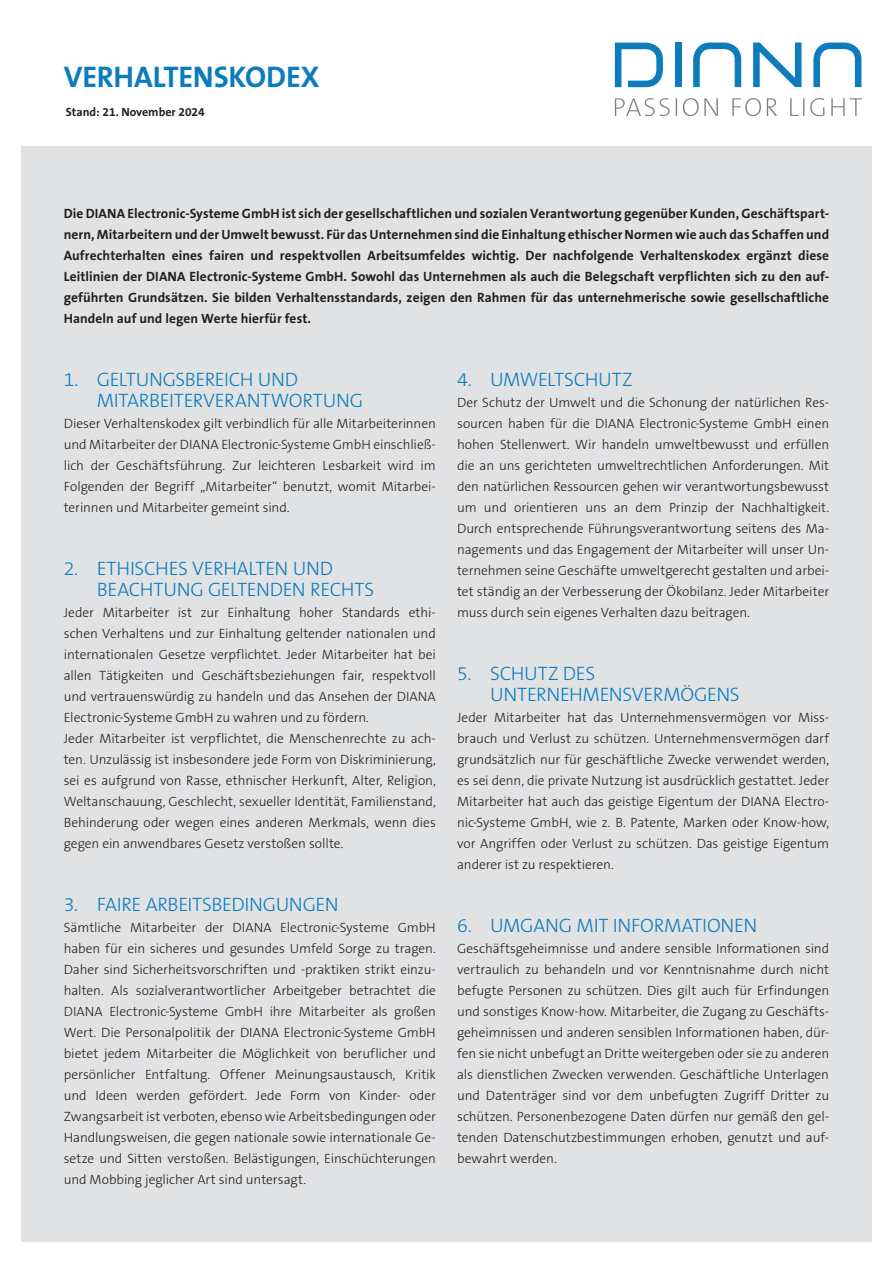
<style>
.page{position:relative;width:893px;height:1263px;background:#fff}
.page>*{position:absolute;margin:0;border:0;box-sizing:border-box;transform-origin:0 0}
.t1{font:700 30px "The Sans B7";letter-spacing:-.005em;color:#0c7cbd}
.t2{font:300 19.5px/21px "The Sans B3";letter-spacing:-.02em;color:#0c7cbd}
.t3{font:300 13.5px/21px "The Sans B3";letter-spacing:-.005em;color:#231f20;text-align:justify}
.t4{font:700 13.5px/21px "The Sans B7";letter-spacing:.005em;color:#231f20;text-align:justify}
.t5{font:700 12px "The Sans B7";color:#231f20}
</style>
<div class="page">
<div style="left:21px;top:147px;width:851px;height:1095px;background:#e1e2e4"></div>
<svg style="left:615px;top:98px;width:247px;height:18px"></svg>
<svg style="left:615px;top:43px;width:48px;height:44px"></svg>
<div style="left:675px;top:43px;width:6px;height:44px;background:#0c7cbd"></div>
<svg style="left:693px;top:43px;width:48px;height:44px"></svg>
<svg style="left:813px;top:43px;width:48px;height:44px"></svg>
<svg style="left:753px;top:43px;width:48px;height:44px"></svg>
<h1 class="t1" style="left:64px;top:61px;width:257px">VERHALTENSKODEX</h1>
<p class="t5" style="left:66px;top:106px;width:140px">Stand: 21. November 2024</p>
<p class="t4" style="left:64px;top:203px;width:767px">Die DIANA Electronic-Systeme GmbH ist sich der gesellschaftlichen und sozialen Verantwortung gegenüber Kunden, Geschäftspart&shy;nern, Mitarbeitern und der Umwelt bewusst. Für das Unternehmen sind die Einhaltung ethischer Normen wie auch das Schaffen und Aufrechterhalten eines fairen und respektvollen Arbeitsumfeldes wichtig. Der nachfolgende Verhaltenskodex ergänzt diese Leitlinien der DIANA Electronic-Systeme GmbH. Sowohl das Unternehmen als auch die Belegschaft verpflichten sich zu den auf&shy;geführten Grundsätzen. Sie bilden Verhaltensstandards, zeigen den Rahmen für das unternehmerische sowie gesellschaftliche Handeln auf und legen Werte hierfür fest.</p>
<h2 class="t2" style="left:97px;top:370px;width:268px;text-indent:-33px">1. GELTUNGSBEREICH UND<br>MITARBEITERVERANTWORTUNG</h2>
<p class="t3" style="left:64px;top:413px;width:374px">Dieser Verhaltenskodex gilt verbindlich für alle Mitarbeiterinnen und Mitarbeiter der DIANA Electronic-Systeme GmbH einschließ&shy;lich der Geschäftsführung. Zur leichteren Lesbarkeit wird im Folgenden der Begriff „Mitarbeiter“ benutzt, womit Mitarbei&shy;terinnen und Mitarbeiter gemeint sind.</p>
<h2 class="t2" style="left:97px;top:559px;width:279px;text-indent:-33px">2. ETHISCHES VERHALTEN UND<br>BEACHTUNG GELTENDEN RECHTS</h2>
<p class="t3" style="left:64px;top:602px;width:374px;text-align:left">Jeder Mitarbeiter ist zur Einhaltung hoher Standards ethi&shy;schen Verhaltens und zur Einhaltung geltender nationalen und internationalen Gesetze verpflichtet. Jeder Mitarbeiter hat bei allen Tätigkeiten und Geschäftsbeziehungen fair, respektvoll und vertrauenswürdig zu handeln und das Ansehen der DIANA Electronic-Systeme GmbH zu wahren und zu fördern.<br>Jeder Mitarbeiter ist verpflichtet, die Menschenrechte zu ach&shy;ten. Unzulässig ist insbesondere jede Form von Diskriminierung, sei es aufgrund von Rasse, ethnischer Herkunft, Alter, Religion, Weltanschauung, Geschlecht, sexueller Identität, Familienstand, Behinderung oder wegen eines anderen Merkmals, wenn dies gegen ein anwendbares Gesetz verstoßen sollte.</p>
<h2 class="t2" style="left:64px;top:895px;width:276px">3. FAIRE ARBEITSBEDINGUNGEN</h2>
<p class="t3" style="left:64px;top:917px;width:374px">Sämtliche Mitarbeiter der DIANA Electronic-Systeme GmbH haben für ein sicheres und gesundes Umfeld Sorge zu tragen.<br>Daher sind Sicherheitsvorschriften und -praktiken strikt einzu&shy;halten. Als sozialverantwortlicher Arbeitgeber betrachtet die DIANA Electronic-Systeme GmbH ihre Mitarbeiter als großen Wert. Die Personalpolitik der DIANA Electronic-Systeme GmbH bietet jedem Mitarbeiter die Möglichkeit von beruflicher und persönlicher Entfaltung. Offener Meinungsaustausch, Kritik und Ideen werden gefördert. Jede Form von Kinder- oder Zwangsarbeit ist verboten, ebenso wie Arbeitsbedingungen oder Handlungsweisen, die gegen nationale sowie internationale Ge&shy;setze und Sitten verstoßen. Belästigungen, Einschüchterungen und Mobbing jeglicher Art sind untersagt.</p>
<h2 class="t2" style="left:457px;top:370px;width:177px">4. UMWELTSCHUTZ</h2>
<p class="t3" style="left:457px;top:392px;width:374px">Der Schutz der Umwelt und die Schonung der natürlichen Res&shy;sourcen haben für die DIANA Electronic-Systeme GmbH einen hohen Stellenwert. Wir handeln umweltbewusst und erfüllen die an uns gerichteten umweltrechtlichen Anforderungen. Mit den natürlichen Ressourcen gehen wir verantwortungsbewusst um und orientieren uns an dem Prinzip der Nachhaltigkeit.<br>Durch entsprechende Führungsverantwortung seitens des Ma&shy;nagements und das Engagement der Mitarbeiter will unser Un&shy;ternehmen seine Geschäfte umweltgerecht gestalten und arbei&shy;tet ständig an der Verbesserung der Ökobilanz. Jeder Mitarbeiter muss durch sein eigenes Verhalten dazu beitragen.</p>
<h2 class="t2" style="left:490px;top:664px;width:251px;text-indent:-33px">5. SCHUTZ DES<br>UNTERNEHMENSVERMÖGENS</h2>
<p class="t3" style="left:457px;top:707px;width:374px">Jeder Mitarbeiter hat das Unternehmensvermögen vor Miss&shy;brauch und Verlust zu schützen. Unternehmensvermögen darf grundsätzlich nur für geschäftliche Zwecke verwendet werden, es sei denn, die private Nutzung ist ausdrücklich gestattet. Jeder Mitarbeiter hat auch das geistige Eigentum der DIANA Electro&shy;nic-Systeme GmbH, wie z. B. Patente, Marken oder Know-how, vor Angriffen oder Verlust zu schützen. Das geistige Eigentum anderer ist zu respektieren.</p>
<h2 class="t2" style="left:457px;top:916px;width:302px">6. UMGANG MIT INFORMATIONEN</h2>
<p class="t3" style="left:457px;top:938px;width:374px">Geschäftsgeheimnisse und andere sensible Informationen sind vertraulich zu behandeln und vor Kenntnisnahme durch nicht befugte Personen zu schützen. Dies gilt auch für Erfindungen und sonstiges Know-how. Mitarbeiter, die Zugang zu Geschäfts&shy;geheimnissen und anderen sensiblen Informationen haben, dür&shy;fen sie nicht unbefugt an Dritte weitergeben oder sie zu anderen als dienstlichen Zwecken verwenden. Geschäftliche Unterlagen und Datenträger sind vor dem unbefugten Zugriff Dritter zu schützen. Personenbezogene Daten dürfen nur gemäß den gel&shy;tenden Datenschutzbestimmungen erhoben, genutzt und auf&shy;bewahrt werden.</p>
</div>
